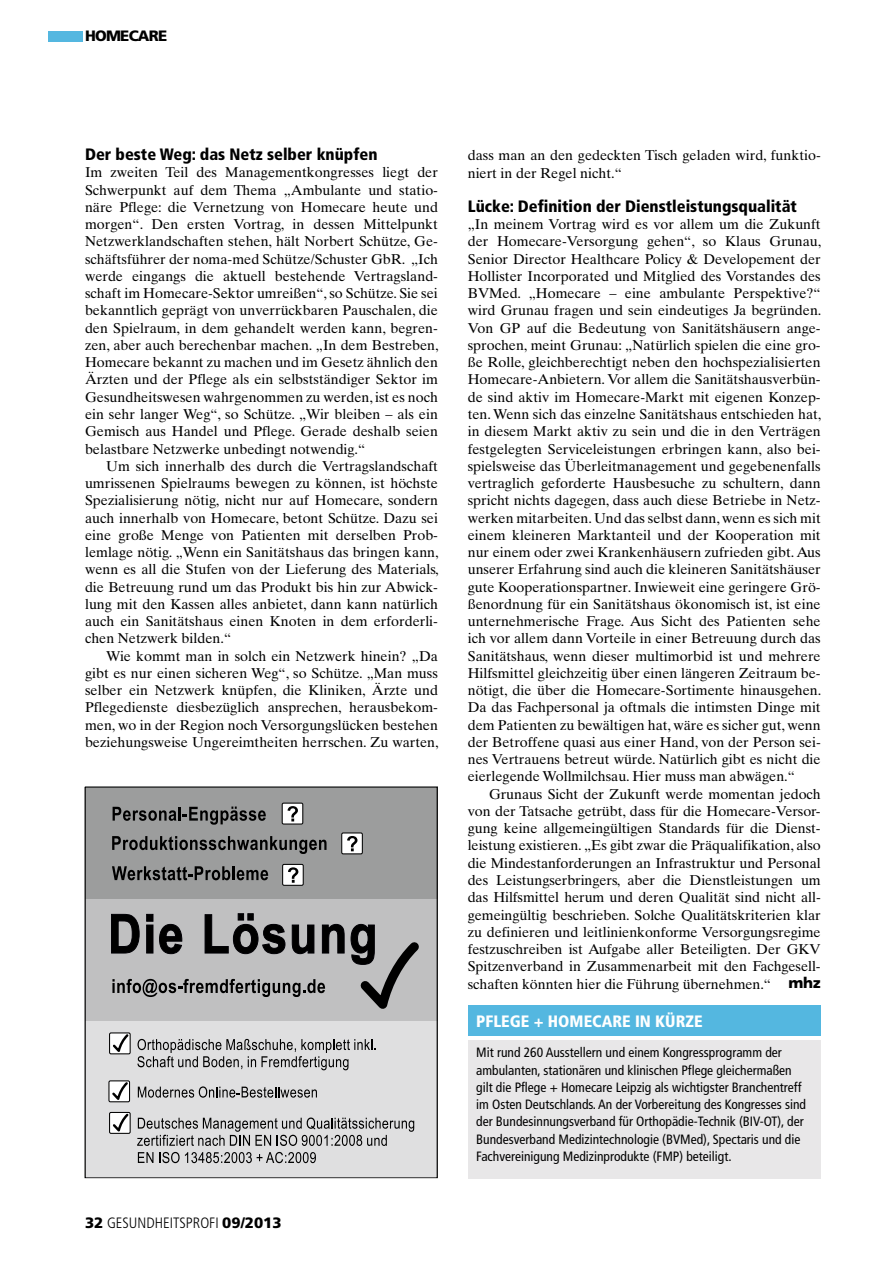
<style>
.page{position:relative;width:893px;height:1263px;background:#fff}
.page>*{position:absolute;margin:0;border:0;box-sizing:border-box;transform-origin:0 0}
.t1{font:900 condensed 16.5px "Frutiger";color:#000}
.t2{font:900 condensed 16.5px "Frutiger";color:#fff}
.t3{font:300 condensed 15px "Frutiger";color:#000}
.t4{font:900 15px "Frutiger";letter-spacing:-.05em;color:#000}
.t5{font:14.25px/17.2px "Times Ten";color:#000;text-align:justify}
.t6{font:condensed 13.5px/17.2px "Frutiger";color:#000}
.s1{font-weight:900;font-stretch:normal}
.s2{font-family:"Frutiger";font-weight:900;font-size:15px}
</style>
<div class="page">
<div style="left:49px;top:31px;width:34px;height:10px;background:#54b7e0"></div>
<div style="left:85px;top:893px;width:352px;height:128px;background:#c0c0c1"></div>
<div style="left:85px;top:786px;width:352px;height:113px;background:#9c9d9d"></div>
<svg style="left:111px;top:914px;width:28px;height:39px"></svg>
<svg style="left:146px;top:914px;width:7px;height:39px"></svg>
<svg style="left:159px;top:924px;width:23px;height:30px"></svg>
<svg style="left:205px;top:913px;width:80px;height:41px"></svg>
<svg style="left:292px;top:925px;width:22px;height:29px"></svg>
<svg style="left:322px;top:924px;width:22px;height:29px"></svg>
<svg style="left:112px;top:836px;width:215px;height:18px"></svg>
<svg style="left:112px;top:979px;width:213px;height:18px"></svg>
<svg style="left:113px;top:806px;width:153px;height:19px"></svg>
<svg style="left:112px;top:866px;width:118px;height:14px"></svg>
<hr style="left:232px;top:866px;width:3px;height:14px;background:#000">
<svg style="left:237px;top:870px;width:31px;height:10px"></svg>
<div style="left:282px;top:803px;width:21px;height:21px;background:#fff"></div>
<div style="left:282px;top:803px;width:21px;height:21px;border:1px solid #000"></div>
<svg style="left:288px;top:806px;width:10px;height:15px"></svg>
<div style="left:342px;top:833px;width:20px;height:21px;background:#fff"></div>
<div style="left:341px;top:832px;width:22px;height:22px;border:1px solid #000"></div>
<svg style="left:347px;top:836px;width:10px;height:15px"></svg>
<div style="left:283px;top:864px;width:20px;height:21px;background:#fff"></div>
<div style="left:282px;top:864px;width:22px;height:22px;border:1px solid #000"></div>
<svg style="left:288px;top:867px;width:10px;height:16px"></svg>
<div style="left:85px;top:1021px;width:352px;height:157px;background:#dfdfe0"></div>
<svg style="left:137px;top:1039px;width:239px;height:31px"></svg>
<svg style="left:138px;top:1086px;width:179px;height:12px"></svg>
<svg style="left:137px;top:1117px;width:277px;height:29px"></svg>
<svg style="left:138px;top:1152px;width:15px;height:11px"></svg>
<svg style="left:159px;top:1152px;width:157px;height:11px"></svg>
<svg style="left:351px;top:924px;width:68px;height:85px"></svg>
<div style="left:85px;top:787px;width:353px;height:391px;border:1px solid #000"></div>
<div style="left:109px;top:1032px;width:22px;height:22px;border:1px solid #000"></div>
<svg style="left:111px;top:1032px;width:20px;height:23px"></svg>
<div style="left:108px;top:1080px;width:22px;height:22px;border:1px solid #000"></div>
<svg style="left:110px;top:1080px;width:20px;height:23px"></svg>
<div style="left:109px;top:1112px;width:22px;height:22px;border:1px solid #000"></div>
<svg style="left:111px;top:1111px;width:20px;height:23px"></svg>
<div style="left:468px;top:1005px;width:353px;height:31px;background:#54b7e0"></div>
<div style="left:468px;top:1040px;width:353px;height:138px;background:#e8e7e8"></div>
<p class="t4" style="left:85px;top:27px;width:84px">HOMECARE</p>
<p class="t1" style="left:85px;top:144px;width:294px">Der beste Weg: das Netz selber knüpfen</p>
<p class="t5" style="left:85px;top:164px;width:355px">Im zweiten Teil des Managementkongresses liegt der Schwerpunkt auf dem Thema „Ambulante und statio&shy;näre Pflege: die Vernetzung von Homecare heute und morgen“. Den ersten Vortrag, in dessen Mittelpunkt Netzwerklandschaften stehen, hält Norbert Schütze, Ge&shy;schäftsführer der noma-med Schütze/Schuster GbR. „Ich werde eingangs die aktuell bestehende Vertragsland&shy;schaft im Homecare-Sektor umreißen“, so Schütze. Sie sei bekanntlich geprägt von unverrückbaren Pauschalen, die den Spielraum, in dem gehandelt werden kann, begren&shy;zen, aber auch berechenbar machen. „In dem Bestreben, Homecare bekannt zu machen und im Gesetz ähnlich den Ärzten und der Pflege als ein selbstständiger Sektor im Gesundheitswesen wahrgenommen zu werden, ist es noch ein sehr langer Weg“, so Schütze. „Wir bleiben – als ein Gemisch aus Handel und Pflege. Gerade deshalb seien belastbare Netzwerke unbedingt notwendig.“</p>
<p class="t5" style="left:85px;top:457px;width:355px;text-indent:21px">Um sich innerhalb des durch die Vertragslandschaft umrissenen Spielraums bewegen zu können, ist höchste Spezialisierung nötig, nicht nur auf Homecare, sondern auch innerhalb von Homecare, betont Schütze. Dazu sei eine große Menge von Patienten mit derselben Prob&shy;lemlage nötig. „Wenn ein Sanitätshaus das bringen kann, wenn es all die Stufen von der Lieferung des Materials, die Betreuung rund um das Produkt bis hin zur Abwick&shy;lung mit den Kassen alles anbietet, dann kann natürlich auch ein Sanitätshaus einen Knoten in dem erforderli&shy;chen Netzwerk bilden.“</p>
<p class="t5" style="left:85px;top:647px;width:355px;text-indent:21px">Wie kommt man in solch ein Netzwerk hinein? „Da gibt es nur einen sicheren Weg“, so Schütze. „Man muss selber ein Netzwerk knüpfen, die Kliniken, Ärzte und Pflegedienste diesbezüglich ansprechen, herausbekom&shy;men, wo in der Region noch Versorgungslücken bestehen beziehungsweise Ungereimtheiten herrschen. Zu warten,</p>
<p class="t3" style="left:85px;top:1214px;width:198px"><span class="s1">32</span> GESUNDHEITSPROFI <span class="s1">09/2013</span></p>
<p class="t5" style="left:468px;top:147px;width:354px">dass man an den gedeckten Tisch geladen wird, funktio&shy;niert in der Regel nicht.“</p>
<p class="t1" style="left:468px;top:196px;width:331px">Lücke: Definition der Dienstleistungsqualität</p>
<p class="t5" style="left:468px;top:216px;width:355px">„In meinem Vortrag wird es vor allem um die Zukunft der Homecare-Versorgung gehen“, so Klaus Grunau, Senior Director Healthcare Policy &amp; Developement der Hollister Incorporated und Mitglied des Vorstandes des BVMed. „Homecare – eine ambulante Perspektive?“ wird Grunau fragen und sein eindeutiges Ja begründen.<br>Von GP auf die Bedeutung von Sanitätshäusern ange&shy;sprochen, meint Grunau: „Natürlich spielen die eine gro&shy;ße Rolle, gleichberechtigt neben den hochspezialisierten Homecare-Anbietern. Vor allem die Sanitätshausverbün&shy;de sind aktiv im Homecare-Markt mit eigenen Konzep&shy;ten. Wenn sich das einzelne Sanitätshaus entschieden hat, in diesem Markt aktiv zu sein und die in den Verträgen festgelegten Serviceleistungen erbringen kann, also bei&shy;spielsweise das Überleitmanagement und gegebenenfalls vertraglich geforderte Hausbesuche zu schultern, dann spricht nichts dagegen, dass auch diese Betriebe in Netz&shy;werken mitarbeiten. Und das selbst dann, wenn es sich mit einem kleineren Marktanteil und der Kooperation mit nur einem oder zwei Krankenhäusern zufrieden gibt. Aus unserer Erfahrung sind auch die kleineren Sanitätshäuser gute Kooperationspartner. Inwieweit eine geringere Grö&shy;ßenordnung für ein Sanitätshaus ökonomisch ist, ist eine unternehmerische Frage. Aus Sicht des Patienten sehe ich vor allem dann Vorteile in einer Betreuung durch das Sanitätshaus, wenn dieser multimorbid ist und mehrere Hilfsmittel gleichzeitig über einen längeren Zeitraum be&shy;nötigt, die über die Homecare-Sortimente hinausgehen.<br>Da das Fachpersonal ja oftmals die intimsten Dinge mit dem Patienten zu bewältigen hat, wäre es sicher gut, wenn der Betroffene quasi aus einer Hand, von der Person sei&shy;nes Vertrauens betreut würde. Natürlich gibt es nicht die eierlegende Wollmilchsau. Hier muss man abwägen.“</p>
<p class="t5" style="left:468px;top:785px;width:354px;text-indent:21px">Grunaus Sicht der Zukunft werde momentan jedoch von der Tatsache getrübt, dass für die Homecare-Versor&shy;gung keine allgemeingültigen Standards für die Dienst&shy;leistung existieren. „Es gibt zwar die Präqualifikation, also die Mindestanforderungen an Infrastruktur und Personal des Leistungserbringers, aber die Dienstleistungen um das Hilfsmittel herum und deren Qualität sind nicht all&shy;gemeingültig beschrieben. Solche Qualitätskriterien klar zu definieren und leitlinienkonforme Versorgungsregime festzuschreiben ist Aufgabe aller Beteiligten. Der GKV Spitzenverband in Zusammenarbeit mit den Fachgesell&shy;schaften könnten hier die Führung übernehmen.“ <span class="s2">mhz</span></p>
<p class="t2" style="left:476px;top:1011px;width:228px">PFLEGE + HOMECARE IN KÜRZE</p>
<p class="t6" style="left:476px;top:1044px;width:331px">Mit rund 260 Ausstellern und einem Kongressprogramm der ambulanten, stationären und klinischen Pflege gleichermaßen gilt die Pflege + Homecare Leipzig als wichtigster Branchentreff im Osten Deutschlands. An der Vorbereitung des Kongresses sind der Bundesinnungsverband für Orthopädie-Technik (BIV-OT), der Bundesverband Medizintechnologie (BVMed), Spectaris und die Fachvereinigung Medizinprodukte (FMP) beteiligt.</p>
</div>
